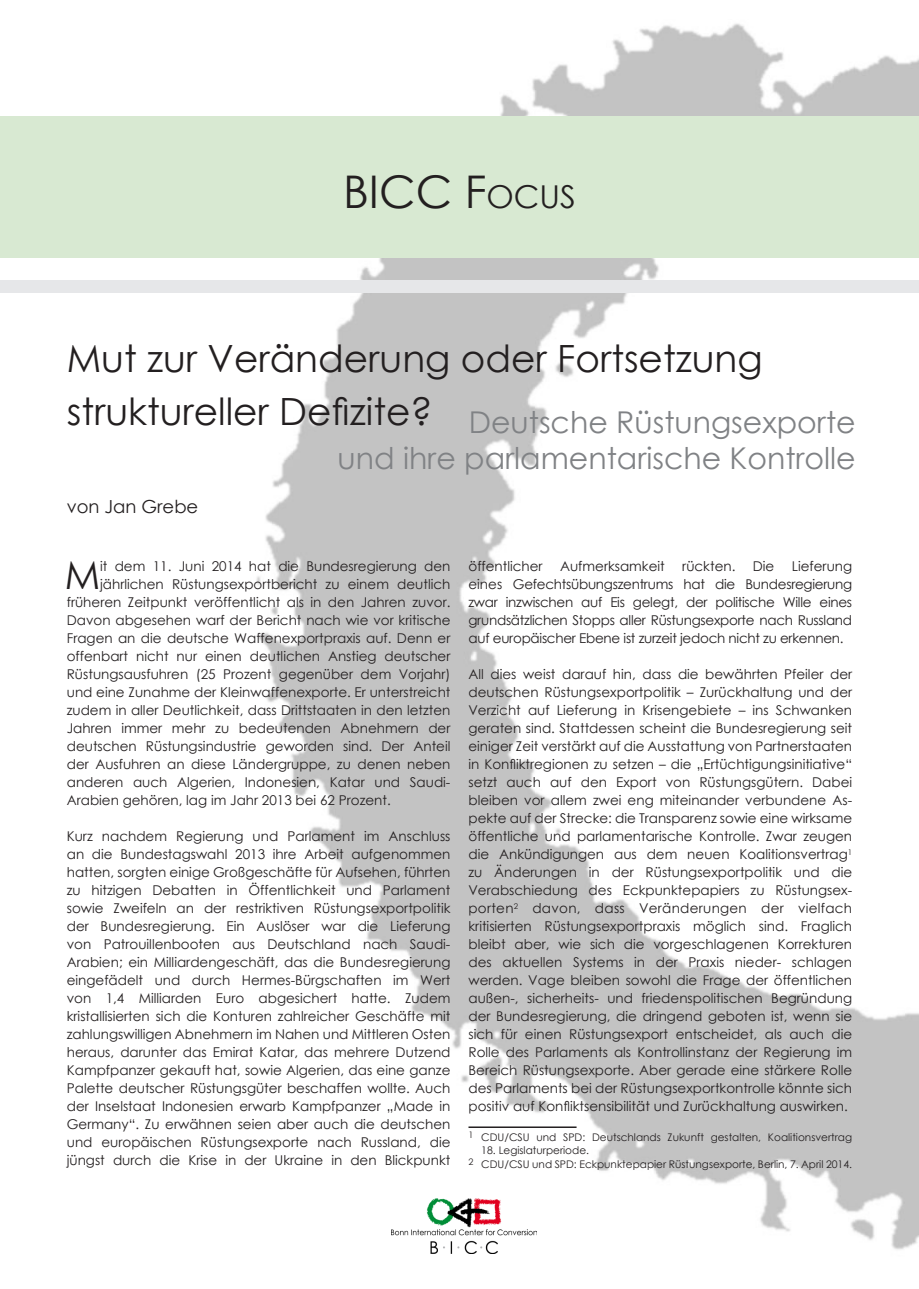
<style>
.page{position:relative;width:919px;height:1289px;background:#fff}
.page>*{position:absolute;margin:0;border:0;box-sizing:border-box;transform-origin:0 0}
.t1{font:45px "Century Gothic";color:#231f20}
.t2{font:38.55px "Century Gothic";color:#231f20}
.t3{font:37.5px/52.5px "Century Gothic";color:#231f20}
.t4{font:30px/36px "Century Gothic";color:#808285;text-align:right}
.t5{font:18px "Century Gothic";color:#231f20}
.t6{font:13.5px/18px "Century Gothic";color:#231f20;text-align:justify}
.t7{font:10.5px/13.5px "Century Gothic";color:#231f20}
.s1{font-size:31.5px}
</style>
<div class="page">
<img style="left:222px;top:23px;width:696px;height:1231px">
<div style="left:0;top:116px;width:918px;height:141px;background:#d8e9d2"></div>
<div style="left:0;top:280px;width:918px;height:13px;background:#e6e7e9"></div>
<img style="left:391px;top:1198px;width:145px;height:55px">
<hr style="left:468px;top:1126px;width:108px;height:1px;background:#231f20">
<h1 class="t1" style="left:343px;top:160px;width:234px">BICC F<span class="s1">OCUS</span></h1>
<h3 class="t3" style="left:67px;top:331px;width:697px">Mut zur Veränderung oder Fortsetzung struktureller Defizite?</h3>
<h3 class="t4" style="left:337px;top:404px;width:519px">Deutsche Rüstungsexporte<br>und ihre parlamentarische Kontrolle</h3>
<h3 class="t5" style="left:67px;top:493px;width:133px">von Jan Grebe</h3>
<h2 class="t2" style="left:65px;top:548px;width:37px">M</h2>
<p class="t6" style="left:100px;top:557px;width:352px">it dem 11. Juni 2014 hat die Bundesregierung den</p>
<p class="t6" style="left:100px;top:575px;width:352px">jährlichen Rüstungsexportbericht zu einem deutlich</p>
<p class="t6" style="left:67px;top:593px;width:385px">früheren Zeitpunkt veröffentlicht als in den Jahren zuvor.</p>
<p class="t6" style="left:67px;top:611px;width:385px">Davon abgesehen warf der Bericht nach wie vor kritische</p>
<p class="t6" style="left:67px;top:629px;width:385px">Fragen an die deutsche Waffenexportpraxis auf. Denn er</p>
<p class="t6" style="left:67px;top:647px;width:385px">offenbart nicht nur einen deutlichen Anstieg deutscher</p>
<p class="t6" style="left:67px;top:665px;width:385px">Rüstungsausfuhren (25 Prozent gegenüber dem Vorjahr)</p>
<p class="t6" style="left:67px;top:683px;width:385px">und eine Zunahme der Kleinwaffenexporte. Er unterstreicht</p>
<p class="t6" style="left:67px;top:701px;width:385px">zudem in aller Deutlichkeit, dass Drittstaaten in den letzten</p>
<p class="t6" style="left:67px;top:719px;width:385px">Jahren immer mehr zu bedeutenden Abnehmern der</p>
<p class="t6" style="left:67px;top:737px;width:385px">deutschen Rüstungsindustrie geworden sind. Der Anteil</p>
<p class="t6" style="left:67px;top:755px;width:385px">der Ausfuhren an diese Ländergruppe, zu denen neben</p>
<p class="t6" style="left:67px;top:773px;width:385px">anderen auch Algerien, Indonesien, Katar und Saudi-</p>
<p class="t6" style="left:67px;top:791px;width:325px">Arabien gehören, lag im Jahr 2013 bei 62 Prozent.</p>
<p class="t6" style="left:67px;top:827px;width:385px">Kurz nachdem Regierung und Parlament im Anschluss an die Bundestagswahl 2013 ihre Arbeit aufgenommen hatten, sorgten einige Großgeschäfte für Aufsehen, führten zu hitzigen Debatten in Öffentlichkeit und Parlament sowie Zweifeln an der restriktiven Rüstungsexportpolitik der Bundesregierung. Ein Auslöser war die Lieferung von Patrouillenbooten aus Deutschland nach Saudi-Arabien; ein Milliardengeschäft, das die Bundesregierung eingefädelt und durch Hermes-Bürgschaften im Wert von 1,4 Milliarden Euro abgesichert hatte. Zudem kristallisierten sich die Konturen zahlreicher Geschäfte mit zahlungswilligen Abnehmern im Nahen und Mittleren Osten heraus, darunter das Emirat Katar, das mehrere Dutzend Kampfpanzer gekauft hat, sowie Algerien, das eine ganze Palette deutscher Rüstungsgüter beschaffen wollte. Auch der Inselstaat Indonesien erwarb Kampfpanzer „Made in Germany“. Zu erwähnen seien aber auch die deutschen und europäischen Rüstungsexporte nach Russland, die jüngst durch die Krise in der Ukraine in den Blickpunkt</p>
<p class="t6" style="left:468px;top:557px;width:385px;text-indent:323px">Lieferung eines Gefechtsübungszentrums hat die Bundesregierung zwar inzwischen auf Eis gelegt, der politische Wille eines grundsätzlichen Stopps aller Rüstungsexporte nach Russland auf europäischer Ebene ist zurzeit jedoch nicht zu erkennen.</p>
<p class="t6" style="left:468px;top:665px;width:385px">All dies weist darauf hin, dass die bewährten Pfeiler der deutschen Rüstungsexportpolitik – Zurückhaltung und der Verzicht auf Lieferung in Krisengebiete – ins Schwanken geraten sind. Stattdessen scheint die Bundesregierung seit einiger Zeit verstärkt auf die Ausstattung von Partnerstaaten in Konfliktregionen zu setzen – die „Ertüchtigungsinitiative“ setzt auch auf den Export von Rüstungsgütern. Dabei bleiben vor allem zwei eng miteinander verbundene As&shy;pekte auf der Strecke: die Transparenz sowie eine wirksame öffentliche und parlamentarische Kontrolle. Zwar zeugen die Ankündigungen aus dem neuen Koalitionsvertrag<sup>1 </sup>zu Änderungen in der Rüstungsexportpolitik und die Verabschiedung des Eckpunktepapiers zu Rüstungsex&shy;porten<sup>2</sup> davon, dass Veränderungen der vielfach kritisierten Rüstungsexportpraxis möglich sind. Fraglich bleibt aber, wie sich die vorgeschlagenen Korrekturen des aktuellen Systems in der Praxis nieder‑ schlagen werden. Vage bleiben sowohl die Frage der öffentlichen außen-, sicherheits- und friedenspolitischen Begründung der Bundesregierung, die dringend geboten ist, wenn sie sich für einen Rüstungsexport entscheidet, als auch die Rolle des Parlaments als Kontrollinstanz der Regierung im Bereich Rüstungsexporte. Aber gerade eine stärkere Rolle des Parlaments bei der Rüstungsexportkontrolle könnte sich positiv auf Konfliktsensibilität und Zurückhaltung auswirken.</p>
<p class="t7" style="left:468px;top:1129px;width:385px"><sup>1</sup> CDU/CSU und SPD: Deutschlands Zukunft gestalten, Koalitionsvertrag</p>
<p class="t7" style="left:468px;top:1143px;width:385px;text-indent:13px">18. Legislaturperiode.<br><sup>2</sup> CDU/CSU und SPD: Eckpunktepapier Rüstungsexporte, Berlin, 7. April 2014.</p>
<p class="t6" style="left:468px;top:557px;width:76px">öffentlicher</p>
<p class="t6" style="left:560px;top:557px;width:106px">Aufmerksamkeit</p>
<p class="t6" style="left:682px;top:557px;width:55px">rückten.</p>
<p class="t6" style="left:752px;top:557px;width:23px">Die</p>
</div>
